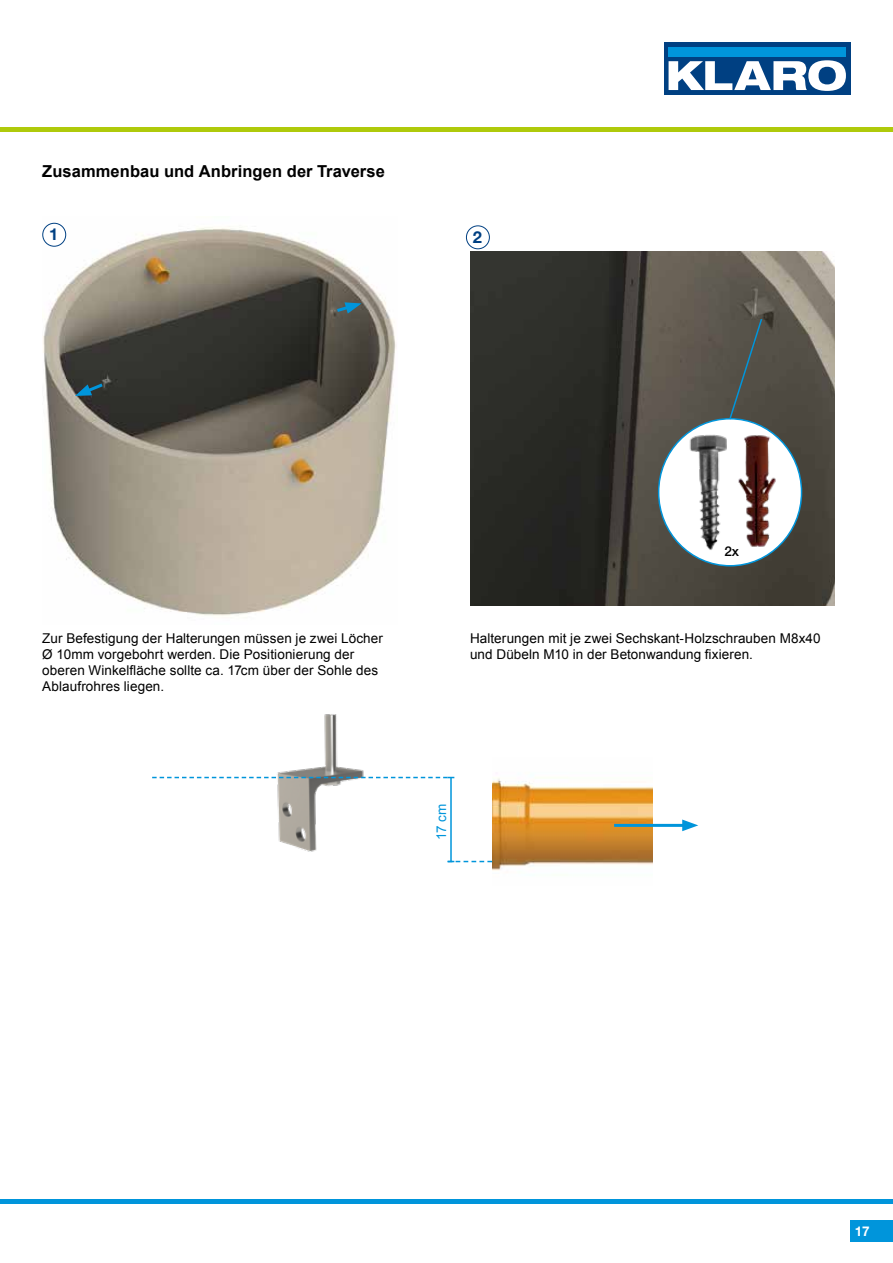
<style>
.page{position:relative;width:893px;height:1263px;background:#fff}
.page>*{position:absolute;margin:0;border:0;box-sizing:border-box;transform-origin:0 0}
.t1{font:700 16.5px "Arial";letter-spacing:.005em;color:#000}
.t2{font:700 16.5px "Helvetica Neue LT Pro";color:#004082}
.t3{font:13.5px/16.2px "Arial";letter-spacing:.005em;color:#000}
.t4{font:13.5px "Arial";color:#0095db}
.t5{font:500 13.5px "Helvetica Neue LT Pro";color:#000}
.t6{font:700 13.5px "Helvetica Neue LT Pro";color:#fff}
</style>
<div class="page">
<img style="left:470px;top:252px;width:365px;height:353px">
<img style="left:42px;top:222px;width:354px;height:394px">
<svg style="left:75px;top:381px;width:31px;height:15px"></svg>
<svg style="left:334px;top:302px;width:28px;height:12px"></svg>
<div style="left:43px;top:223px;width:23px;height:23px;background:#fff;border-radius:50%"></div>
<div style="left:42px;top:223px;width:24px;height:24px;border:1px solid #004082;border-radius:50%"></div>
<div style="left:659px;top:419px;width:142px;height:147px;background:#fff;border-radius:50%"></div>
<svg style="left:728px;top:317px;width:35px;height:104px;background:#50544f"></svg>
<div style="left:466px;top:225px;width:24px;height:24px;border:1px solid #004082;border-radius:50%"></div>
<img style="left:268px;top:714px;width:103px;height:138px">
<hr style="left:450px;top:777px;width:2px;height:84px;background:#0095db">
<svg style="left:152px;top:777px;width:302px;height:1px"></svg>
<img style="left:492px;top:778px;width:160px;height:93px">
<svg style="left:448px;top:861px;width:44px;height:1px"></svg>
<hr style="left:614px;top:824px;width:74px;height:3px;background:#0095db">
<svg style="left:682px;top:819px;width:16px;height:12px"></svg>
<img style="left:739px;top:430px;width:40px;height:119px">
<img style="left:684px;top:430px;width:55px;height:123px">
<div style="left:664px;top:43px;width:186px;height:52px;background:#004082"></div>
<svg style="left:669px;top:60px;width:177px;height:31px"></svg>
<div style="left:669px;top:47px;width:177px;height:10px;background:#0095db"></div>
<div style="left:850px;top:1220px;width:43px;height:22px;background:#0095db"></div>
<hr style="left:0;top:1199px;width:893px;height:4px;background:#0095db">
<hr style="left:0;top:128px;width:893px;height:4px;background:#afca0b">
<p class="t1" style="left:42px;top:160px;width:344px">Zusammenbau und Anbringen der Traverse</p>
<p class="t2" style="left:49px;top:224px;width:11px">1</p>
<p class="t2" style="left:473px;top:227px;width:11px">2</p>
<p class="t5" style="left:724px;top:543px;width:16px">2x</p>
<p class="t3" style="left:42px;top:630px;width:342px">Zur Befestigung der Halterungen müssen je zwei Löcher Ø 10mm vorgebohrt werden. Die Positionierung der oberen Winkelfläche sollte ca. 17cm über der Sohle des Ablaufrohres liegen.</p>
<p class="t3" style="left:470px;top:630px;width:352px">Halterungen mit je zwei Sechskant-Holzschrauben M8x40 und Dübeln M10 in der Betonwandung fixieren.</p>
<p class="t4" style="left:432px;top:840px;width:38px;rotate:-90deg">17 cm</p>
<p class="t6" style="left:855px;top:1222px;width:17px">17</p>
</div>
